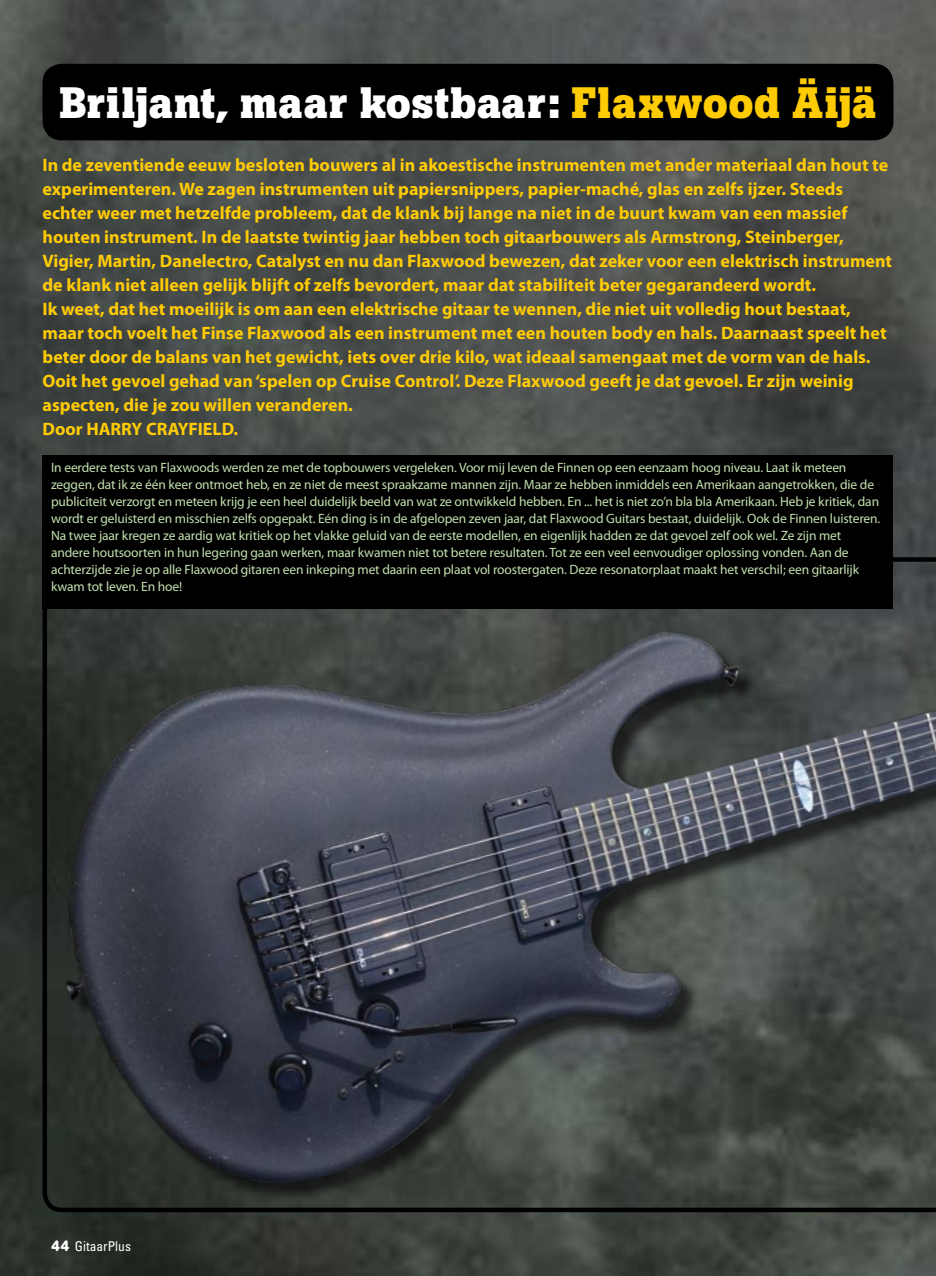
<style>
.page{position:relative;width:936px;height:1276px;background:#fff}
.page>*{position:absolute;margin:0;border:0;box-sizing:border-box;transform-origin:0 0}
.t1{font:700 43.5px "Boton";letter-spacing:.02em;color:#fff}
.t2{font:700 18px/24px "Myriad Pro";color:#ffcb05}
.t3{font:13.5px/17px "Myriad Pro";letter-spacing:-.01em;color:#c2e0ae}
.t4{font:condensed 13.5px "Univers";color:#fff}
.s1{color:#ffcb05}
.s2{font-family:"AG Book Rounded";font-weight:700;font-stretch:normal;font-size:15px}
</style>
<div class="page">
<img style="left:0;top:0;width:935px;height:1276px">
<div style="left:45px;top:66px;width:846px;height:72px;background:#000;border-radius:17px"></div>
<div style="left:43px;top:64px;width:850px;height:76px;border:4px solid #000;border-radius:17px"></div>
<svg style="left:43px;top:557px;width:892px;height:655px;background:#41464a"></svg>
<div style="left:43px;top:455px;width:850px;height:153px;background:#000"></div>
<h1 class="t1" style="left:60px;top:77px;width:818px">Briljant, maar kostbaar: <span class="s1">Flaxwood Äijä</span></h1>
<p class="t2" style="left:43px;top:152px;width:851px">In de zeventiende eeuw besloten bouwers al in akoestische instrumenten met ander materiaal dan hout te experimenteren. We zagen instrumenten uit papiersnippers, papier-maché, glas en zelfs ijzer. Steeds echter weer met hetzelfde probleem, dat de klank bij lange na niet in de buurt kwam van een massief houten instrument. In de laatste twintig jaar hebben toch gitaarbouwers als Armstrong, Steinberger, Vigier, Martin, Danelectro, Catalyst en nu dan Flaxwood bewezen, dat zeker voor een elektrisch instrument de klank niet alleen gelijk blijft of zelfs bevordert, maar dat stabiliteit beter gegarandeerd wordt.<br>Ik weet, dat het moeilijk is om aan een elektrische gitaar te wennen, die niet uit volledig hout bestaat, maar toch voelt het Finse Flaxwood als een instrument met een houten body en hals. Daarnaast speelt het beter door de balans van het gewicht, iets over drie kilo, wat ideaal samengaat met de vorm van de hals.<br>Ooit het gevoel gehad van ‘spelen op Cruise Control’. Deze Flaxwood geeft je dat gevoel. Er zijn weinig aspecten, die je zou willen veranderen.<br>Door HARRY CRAYFIELD.</p>
<p class="t3" style="left:51px;top:459px;width:830px">In eerdere tests van Flaxwoods werden ze met de topbouwers vergeleken. Voor mij leven de Finnen op een eenzaam hoog niveau. Laat ik meteen zeggen, dat ik ze één keer ontmoet heb, en ze niet de meest spraakzame mannen zijn. Maar ze hebben inmiddels een Amerikaan aangetrokken, die de publiciteit verzorgt en meteen krijg je een heel duidelijk beeld van wat ze ontwikkeld hebben. En ... het is niet zo’n bla bla Amerikaan. Heb je kritiek, dan wordt er geluisterd en misschien zelfs opgepakt. Eén ding is in de afgelopen zeven jaar, dat Flaxwood Guitars bestaat, duidelijk. Ook de Finnen luisteren.<br>Na twee jaar kregen ze aardig wat kritiek op het vlakke geluid van de eerste modellen, en eigenlijk hadden ze dat gevoel zelf ook wel. Ze zijn met andere houtsoorten in hun legering gaan werken, maar kwamen niet tot betere resultaten. Tot ze een veel eenvoudiger oplossing vonden. Aan de achterzijde zie je op alle Flaxwood gitaren een inkeping met daarin een plaat vol roostergaten. Deze resonatorplaat maakt het verschil; een gitaarlijk kwam tot leven. En hoe!</p>
<p class="t4" style="left:51px;top:1238px;width:81px"><span class="s2">44</span> GitaarPlus</p>
</div>
